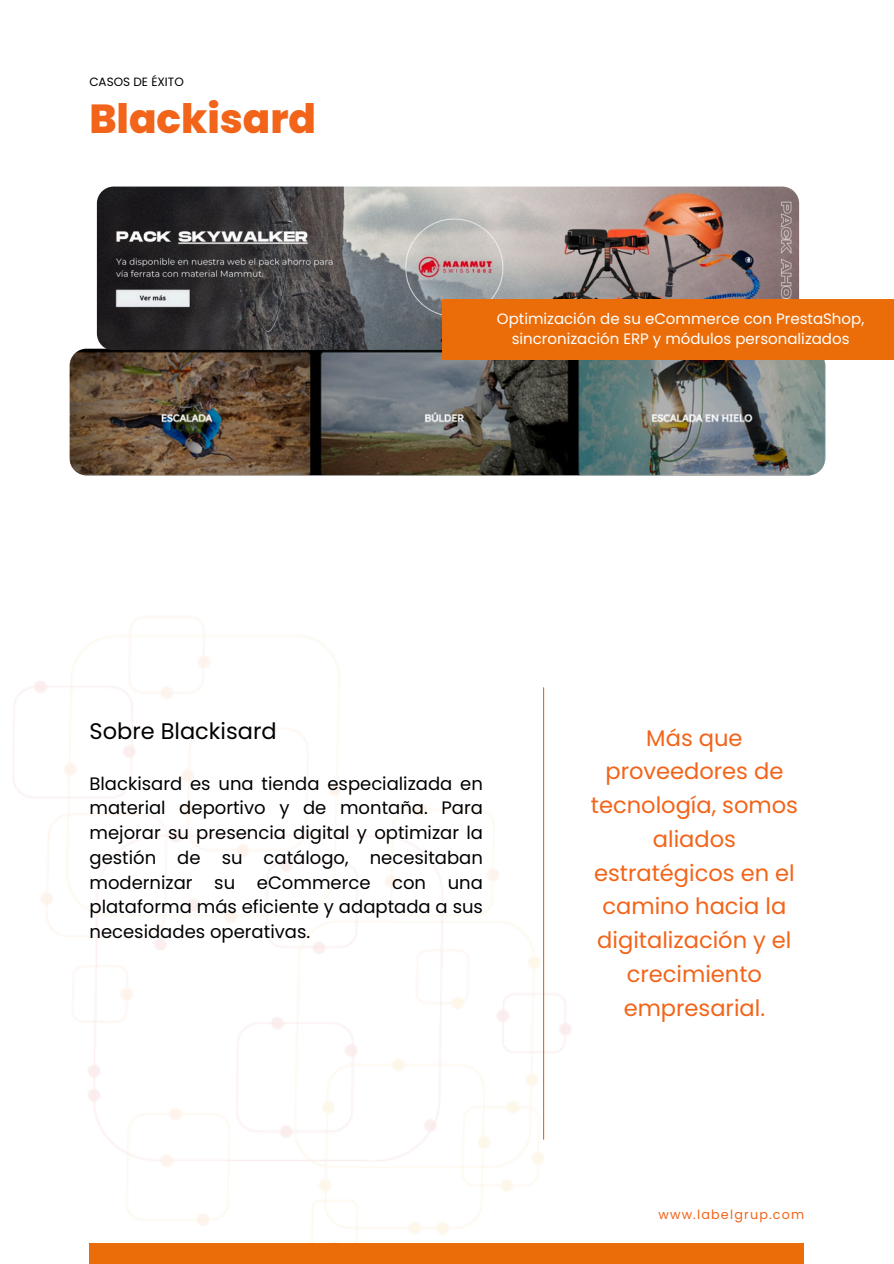
<style>
.page{position:relative;width:894px;height:1264px;background:#fff}
.page>*{position:absolute;margin:0;border:0;box-sizing:border-box;transform-origin:0 0}
.t1{font:800 40.5px "Poppins";color:#f26419}
.t2{font:22.5px/33.8px "Poppins";color:#f26419;text-align:center}
.t3{font:22.5px "Poppins";color:#000}
.t4{font:18px/24.8px "Poppins";color:#000;text-align:justify}
.t5{font:15px/20.2px "Poppins";color:#fff;text-align:center}
.t6{font:12.75px "Poppins";letter-spacing:.09em;color:#f26419}
.t7{font:12px "Poppins";color:#000}
</style>
<div class="page">
<img style="left:13px;top:187px;width:880px;height:1056px">
<hr style="left:543px;top:687px;width:1px;height:452px;background:#eb6d09">
<div style="left:89px;top:1243px;width:715px;height:20px;background:#eb6d09"></div>
<img style="left:70px;top:349px;width:754px;height:126px;border-radius:17px">
<img style="left:97px;top:186px;width:701px;height:164px;border-radius:17px">
<div style="left:441px;top:299px;width:452px;height:60px;background:#eb6d09"></div>
<h3 class="t7" style="left:89px;top:73px;width:96px">CASOS DE ÉXITO</h3>
<h5 class="t1" style="left:89px;top:90px;width:228px">Blackisard</h5>
<h1 class="t5" style="left:497px;top:308px;width:369px">Optimización de su eCommerce con PrestaShop, sincronización ERP y módulos personalizados</h1>
<p class="t3" style="left:89px;top:715px;width:189px">Sobre Blackisard</p>
<h4 class="t2" style="left:590px;top:720px;width:208px">Más que proveedores de tecnología, somos aliados estratégicos en el camino hacia la digitalización y el crecimiento empresarial.</h4>
<p class="t4" style="left:89px;top:771px;width:395px">Blackisard es una tienda especializada en material deportivo y de montaña. Para mejorar su presencia digital y optimizar la gestión de su catálogo, necesitaban modernizar su eCommerce con una plataforma más eficiente y adaptada a sus necesidades operativas.</p>
<h2 class="t6" style="left:658px;top:1205px;width:147px">www.labelgrup.com</h2>
</div>
